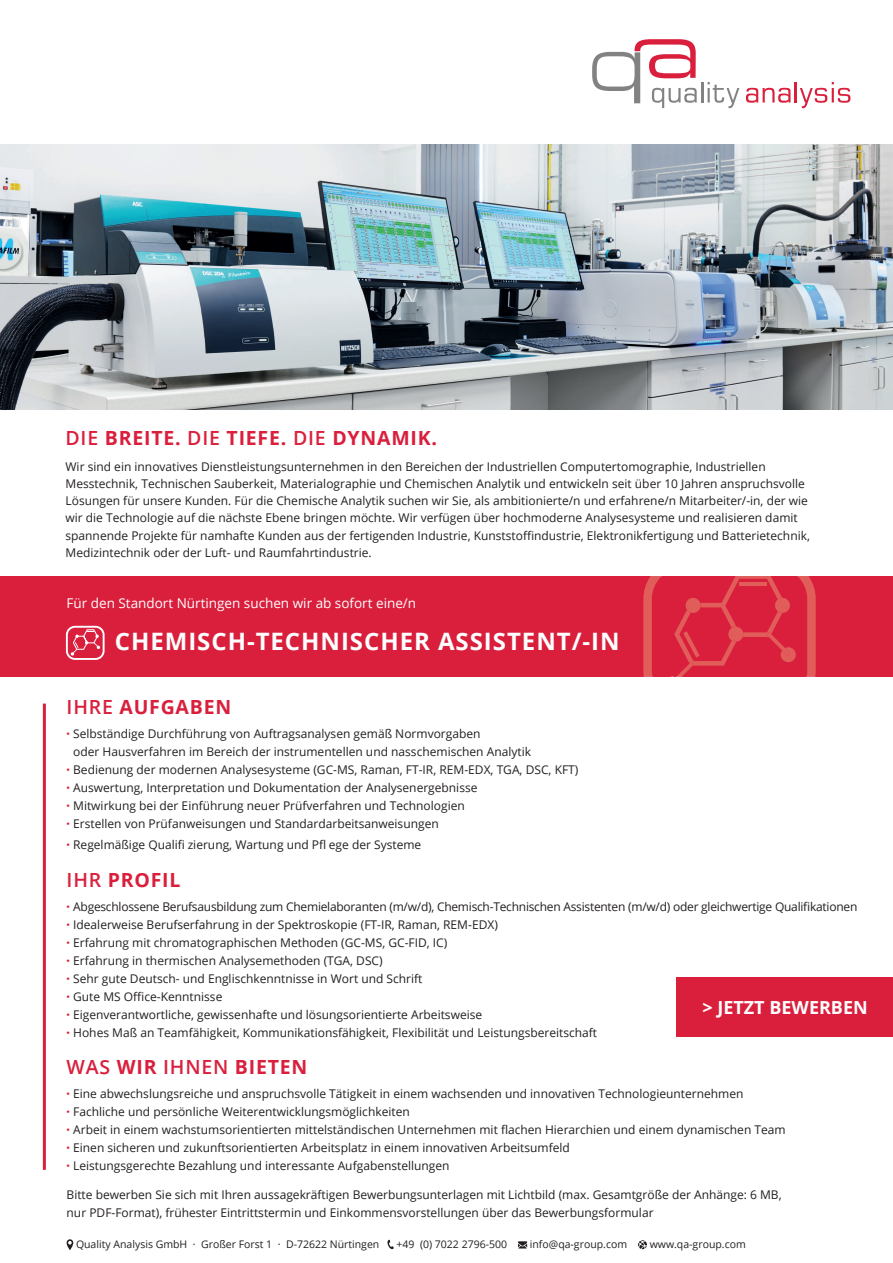
<style>
.page{position:relative;width:893px;height:1263px;background:#fff}
.page>*{position:absolute;margin:0;border:0;box-sizing:border-box;transform-origin:0 0}
.t1{font:700 24px "Open Sans";letter-spacing:.04em;color:#fff}
.t2{font:700 19.5px "Open Sans";letter-spacing:.04em;color:#da1f3d}
.t3{font:700 18px "Open Sans";color:#fff}
.t4{font:13.5px "Open Sans";color:#fff}
.t5{font:12px/18px "Open Sans";color:#231f20}
.t6{font:10.5px "Open Sans";color:#231f20}
.s1{font-weight:600}
.s2{font-weight:800;color:#da1f3d}
</style>
<div class="page">
<div style="left:0;top:576px;width:893px;height:100px;background:#da1f3d"></div>
<img style="left:0;top:145px;width:893px;height:265px">
<div style="left:66px;top:626px;width:39px;height:34px;border:2px solid #fff;border-radius:8px"></div>
<svg style="left:71px;top:628px;width:29px;height:28px"></svg>
<hr style="left:43px;top:703px;width:3px;height:467px;background:#da1f3d">
<hr style="left:701px;top:82px;width:2px;height:21px;background:#838283">
<svg style="left:708px;top:82px;width:31px;height:26px"></svg>
<svg style="left:746px;top:88px;width:44px;height:15px"></svg>
<hr style="left:795px;top:82px;width:2px;height:21px;background:#da1f3d">
<svg style="left:800px;top:82px;width:50px;height:26px"></svg>
<svg style="left:592px;top:39px;width:105px;height:69px"></svg>
<svg style="left:67px;top:1239px;width:6px;height:11px"></svg>
<svg style="left:387px;top:1240px;width:7px;height:9px"></svg>
<svg style="left:518px;top:1241px;width:9px;height:7px"></svg>
<svg style="left:638px;top:1240px;width:9px;height:9px"></svg>
<svg style="left:643px;top:576px;width:173px;height:101px"></svg>
<div style="left:677px;top:977px;width:216px;height:60px;background:#da1f3d"></div>
<h2 class="t2" style="left:66px;top:424px;width:373px"><span class="s1">DIE</span> BREITE. <span class="s1">DIE</span> TIEFE. <span class="s1">DIE</span> DYNAMIK.</h2>
<p class="t5" style="left:66px;top:457px;width:746px;line-height:17.2px">Wir sind ein innovatives Dienstleistungsunternehmen in den Bereichen der Industriellen Computertomographie, Industriellen Messtechnik, Technischen Sauberkeit, Materialographie und Chemischen Analytik und entwickeln seit über 10 Jahren anspruchsvolle Lösungen für unsere Kunden. Für die Chemische Analytik suchen wir Sie, als ambitionierte/n und erfahrene/n Mitarbeiter/-in, der wie wir die Technologie auf die nächste Ebene bringen möchte. Wir verfügen über hochmoderne Analysesysteme und realisieren damit spannende Projekte für namhafte Kunden aus der fertigenden Industrie, Kunststoffindustrie, Elektronikfertigung und Batterietechnik, Medizintechnik oder der Luft- und Raumfahrtindustrie.</p>
<p class="t4" style="left:67px;top:594px;width:351px">Für den Standort Nürtingen suchen wir ab sofort eine/n</p>
<h1 class="t1" style="left:115px;top:624px;width:506px">CHEMISCH-TECHNISCHER ASSISTENT/-IN</h1>
<h2 class="t2" style="left:67px;top:693px;width:166px"><span class="s1">IHRE</span> AUFGABEN</h2>
<p class="t5" style="left:67px;top:724px;width:415px"><span class="s2">·</span> Selbständige Durchführung von Auftragsanalysen gemäß Normvorgaben</p>
<p class="t5" style="left:73px;top:742px;width:459px">oder Hausverfahren im Bereich der instrumentellen und nasschemischen Analytik</p>
<p class="t5" style="left:67px;top:761px;width:513px"><span class="s2">·</span> Bedienung der modernen Analysesysteme (GC-MS, Raman, FT-IR, REM-EDX, TGA, DSC, KFT)</p>
<p class="t5" style="left:67px;top:779px;width:412px"><span class="s2">·</span> Auswertung, Interpretation und Dokumentation der Analysenergebnisse</p>
<p class="t5" style="left:67px;top:797px;width:400px"><span class="s2">·</span> Mitwirkung bei der Einführung neuer Prüfverfahren und Technologien</p>
<p class="t5" style="left:67px;top:815px;width:374px"><span class="s2">·</span> Erstellen von Prüfanweisungen und Standardarbeitsanweisungen</p>
<p class="t5" style="left:67px;top:836px;width:356px"><span class="s2">·</span> Regelmäßige Qualifi zierung, Wartung und Pfl ege der Systeme</p>
<h2 class="t2" style="left:67px;top:866px;width:115px"><span class="s1">IHR</span> PROFIL</h2>
<p class="t5" style="left:67px;top:897px;width:792px"><span class="s2">·</span> Abgeschlossene Berufsausbildung zum Chemielaboranten (m/w/d), Chemisch-Technischen Assistenten (m/w/d) oder gleichwertige Qualifikationen <span class="s2">·</span> Idealerweise Berufserfahrung in der Spektroskopie (FT-IR, Raman, REM-EDX)<br><span class="s2">·</span> Erfahrung mit chromatographischen Methoden (GC-MS, GC-FID, IC)<br><span class="s2">·</span> Erfahrung in thermischen Analysemethoden (TGA, DSC)<br><span class="s2">·</span> Sehr gute Deutsch- und Englischkenntnisse in Wort und Schrift<br><span class="s2">·</span> Gute MS Office-Kenntnisse<br><span class="s2">·</span> Eigenverantwortliche, gewissenhafte und lösungsorientierte Arbeitsweise<br><span class="s2">·</span> Hohes Maß an Teamfähigkeit, Kommunikationsfähigkeit, Flexibilität und Leistungsbereitschaft</p>
<h2 class="t2" style="left:67px;top:1053px;width:242px"><span class="s1">WAS</span> WIR <span class="s1">IHNEN</span> BIETEN</h2>
<p class="t5" style="left:67px;top:1084px;width:721px"><span class="s2">·</span> Eine abwechslungsreiche und anspruchsvolle Tätigkeit in einem wachsenden und innovativen Technologieunternehmen<br><span class="s2">·</span> Fachliche und persönliche Weiterentwicklungsmöglichkeiten<br><span class="s2">·</span> Arbeit in einem wachstumsorientierten mittelständischen Unternehmen mit flachen Hierarchien und einem dynamischen Team <span class="s2">·</span> Einen sicheren und zukunftsorientierten Arbeitsplatz in einem innovativen Arbeitsumfeld<br><span class="s2">·</span> Leistungsgerechte Bezahlung und interessante Aufgabenstellungen</p>
<p class="t5" style="left:67px;top:1185px;width:716px">Bitte bewerben Sie sich mit Ihren aussagekräftigen Bewerbungsunterlagen mit Lichtbild (max. Gesamtgröße der Anhänge: 6 MB, nur PDF-Format), frühester Eintrittstermin und Einkommensvorstellungen über das Bewerbungsformular</p>
<h3 class="t3" style="left:702px;top:995px;width:167px">&gt; JETZT BEWERBEN</h3>
<p class="t6" style="left:76px;top:1237px;width:305px">Quality Analysis GmbH · Großer Forst 1 · D-72622 Nürtingen</p>
<p class="t6" style="left:396px;top:1237px;width:112px">+49 (0) 7022 2796-500</p>
<p class="t6" style="left:530px;top:1237px;width:99px">info@qa-group.com</p>
<p class="t6" style="left:650px;top:1237px;width:98px">www.qa-group.com</p>
</div>
